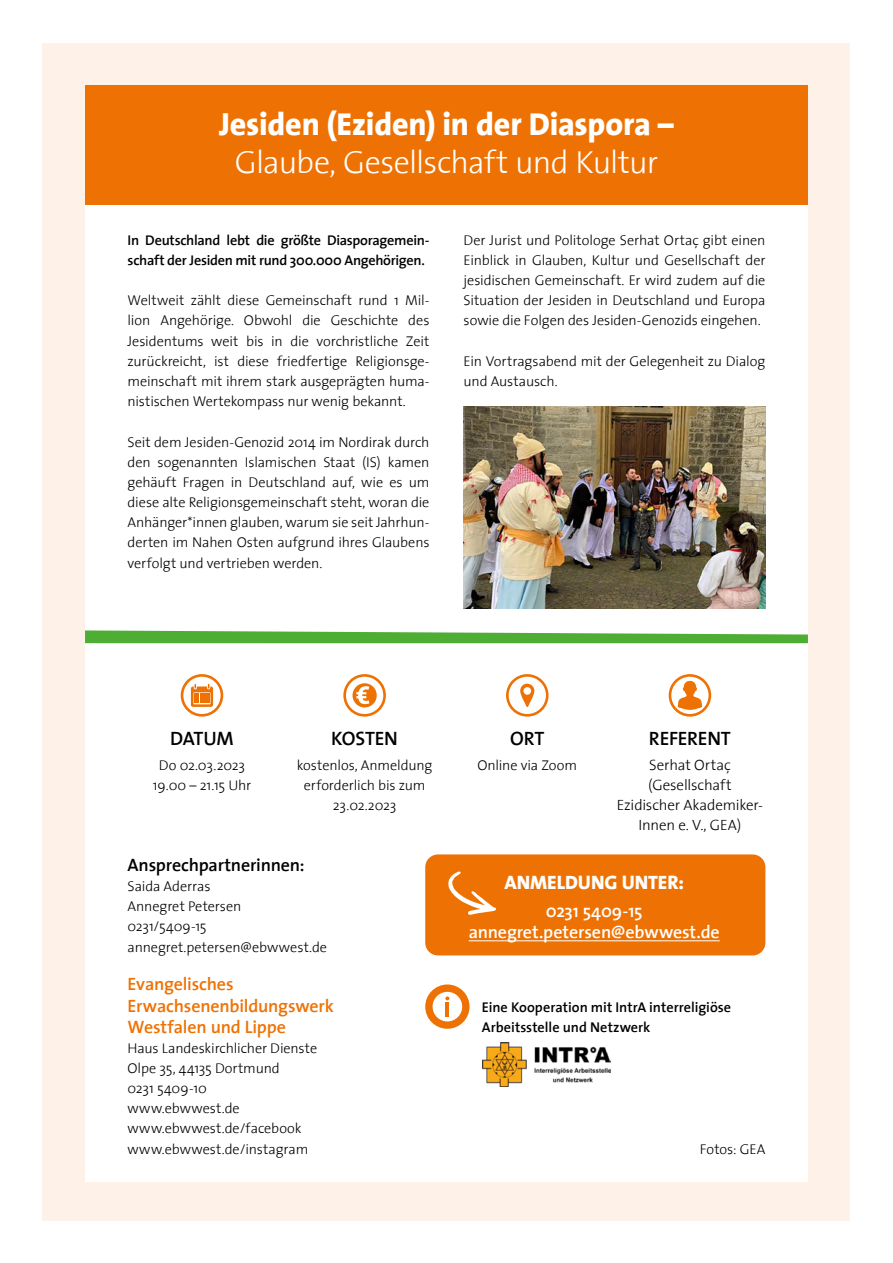
<style>
.page{position:relative;width:893px;height:1263px;background:#fff}
.page>*{position:absolute;margin:0;border:0;box-sizing:border-box;transform-origin:0 0}
.t1{font:800 32.1px "The Sans 8";letter-spacing:-.005em;color:#fff}
.t2{font:300 32.1px "The Sans 3";letter-spacing:-.025em;color:#fff}
.t3{font:600 19.5px "The Sans 6";letter-spacing:-.015em;color:#000}
.t4{font:800 19.5px "The Sans 8";color:#fff}
.t5{font:600 18px/21.6px "The Sans 6";letter-spacing:-.01em;color:#ee7203}
.t6{font:600 18px/21.6px "The Sans 6";letter-spacing:-.01em;color:#fff;text-align:center}
.t7{font:600 18px "The Sans 6";letter-spacing:-.01em;color:#000}
.t8{font:300 15px/20.2px "The Sans 3";letter-spacing:-.01em;color:#000;text-align:center}
.t9{font:300 14.25px/20.2px "The Sans 3";letter-spacing:-.005em;color:#000;text-align:justify}
.t10{font:600 14.25px/20.2px "The Sans 6";letter-spacing:-.015em;color:#000}
</style>
<div class="page">
<div style="left:43px;top:43px;width:807px;height:1177px;background:#fef2e8"></div>
<div style="left:85px;top:164px;width:723px;height:1018px;background:#fff"></div>
<svg style="left:85px;top:630px;width:723px;height:13px"></svg>
<div style="left:85px;top:85px;width:723px;height:119px;background:#ee7203"></div>
<img style="left:463px;top:406px;width:302px;height:202px">
<svg style="left:182px;top:675px;width:40px;height:40px"></svg>
<div style="left:181px;top:674px;width:42px;height:43px;border:3px solid #ee7203;border-radius:50%"></div>
<svg style="left:191px;top:684px;width:22px;height:23px"></svg>
<svg style="left:345px;top:675px;width:40px;height:40px"></svg>
<div style="left:343px;top:674px;width:43px;height:43px;border:3px solid #ee7203;border-radius:50%"></div>
<svg style="left:352px;top:683px;width:25px;height:24px"></svg>
<div style="left:506px;top:674px;width:43px;height:43px;border:3px solid #ee7203;border-radius:50%"></div>
<svg style="left:520px;top:683px;width:15px;height:24px"></svg>
<svg style="left:670px;top:675px;width:40px;height:40px"></svg>
<div style="left:669px;top:674px;width:42px;height:43px;border:3px solid #ee7203;border-radius:50%"></div>
<svg style="left:678px;top:681px;width:24px;height:29px"></svg>
<div style="left:425px;top:854px;width:340px;height:101px;background:#ee7203;border-radius:13px"></div>
<svg style="left:448px;top:871px;width:48px;height:44px"></svg>
<hr style="left:469px;top:940px;width:251px;height:1px;background:#fff">
<div style="left:425px;top:984px;width:44px;height:45px;background:#ee7203;border-radius:50%"></div>
<div style="left:433px;top:992px;width:29px;height:29px;background:#fff;border-radius:50%"></div>
<svg style="left:445px;top:996px;width:4px;height:4px"></svg>
<hr style="left:446px;top:1002px;width:3px;height:15px;background:#ee7203">
<img style="left:482px;top:1042px;width:128px;height:44px">
<h1 class="t1" style="left:219px;top:97px;width:456px">Jesiden (Eziden) in der Diaspora –</h1>
<h1 class="t2" style="left:235px;top:136px;width:425px">Glaube, Gesellschaft und Kultur</h1>
<p class="t10" style="left:128px;top:229px;width:303px">In Deutschland lebt die größte Diasporagemein&shy;schaft der Jesiden mit rund 300.000 Angehörigen.</p>
<p class="t9" style="left:128px;top:290px;width:303px">Weltweit zählt diese Gemeinschaft rund 1 Mil&shy;lion Angehörige. Obwohl die Geschichte des Jesidentums weit bis in die vorchristliche Zeit zurückreicht, ist diese friedfertige Religionsge&shy;meinschaft mit ihrem stark ausgeprägten huma&shy;nistischen Wertekompass nur wenig bekannt.</p>
<p class="t9" style="left:128px;top:431px;width:303px">Seit dem Jesiden-Genozid 2014 im Nordirak durch den sogenannten Islamischen Staat (IS) kamen gehäuft Fragen in Deutschland auf, wie es um diese alte Religionsgemeinschaft steht, woran die Anhänger*innen glauben, warum sie seit Jahrhun&shy;derten im Nahen Osten aufgrund ihres Glaubens verfolgt und vertrieben werden.</p>
<p class="t9" style="left:463px;top:229px;width:303px">Der Jurist und Politologe Serhat Ortaç gibt einen Einblick in Glauben, Kultur und Gesellschaft der jesidischen Gemeinschaft. Er wird zudem auf die Situation der Jesiden in Deutschland und Europa sowie die Folgen des Jesiden-Genozids eingehen.</p>
<p class="t9" style="left:463px;top:350px;width:303px">Ein Vortragsabend mit der Gelegenheit zu Dialog und Austausch.</p>
<h2 class="t3" style="left:170px;top:722px;width:65px">DATUM</h2>
<p class="t9" style="left:153px;top:754px;width:100px;text-align:center">Do 02.03.2023<br>19.00 – 21.15 Uhr</p>
<h2 class="t3" style="left:331px;top:722px;width:68px">KOSTEN</h2>
<p class="t9" style="left:297px;top:754px;width:137px;text-align:center">kostenlos, Anmeldung erforderlich bis zum<br>23.02.2023</p>
<p class="t7" style="left:128px;top:849px;width:179px">Ansprechpartnerinnen:</p>
<p class="t9" style="left:128px;top:875px;width:201px;text-align:left">Saida Aderras<br>Annegret Petersen<br>0231/5409-15 annegret.petersen@ebwwest.de</p>
<p class="t5" style="left:128px;top:972px;width:208px">Evangelisches<br>Erwachsenenbildungswerk<br>Westfalen und Lippe</p>
<p class="t9" style="left:128px;top:1037px;width:191px;text-align:left">Haus Landeskirchlicher Dienste<br>Olpe 35, 44135 Dortmund<br>0231 5409-10 www.ebwwest.de www.ebwwest.de/facebook www.ebwwest.de/instagram</p>
<h2 class="t3" style="left:510px;top:722px;width:36px">ORT</h2>
<p class="t9" style="left:477px;top:754px;width:101px">Online via Zoom</p>
<h2 class="t3" style="left:649px;top:722px;width:83px">REFERENT</h2>
<p class="t8" style="left:617px;top:754px;width:148px">Serhat Ortaç (Gesellschaft<br>Ezidischer Akademiker-<br>Innen e. V., GEA)</p>
<h2 class="t4" style="left:504px;top:865px;width:181px">ANMELDUNG UNTER:</h2>
<p class="t6" style="left:469px;top:899px;width:253px">0231 5409-15 annegret.petersen@ebwwest.de</p>
<p class="t10" style="left:482px;top:997px;width:251px">Eine Kooperation mit IntrA interreligiöse<br>Arbeitsstelle und Netzwerk</p>
<p class="t9" style="left:700px;top:1138px;width:67px">Fotos: GEA</p>
</div>
